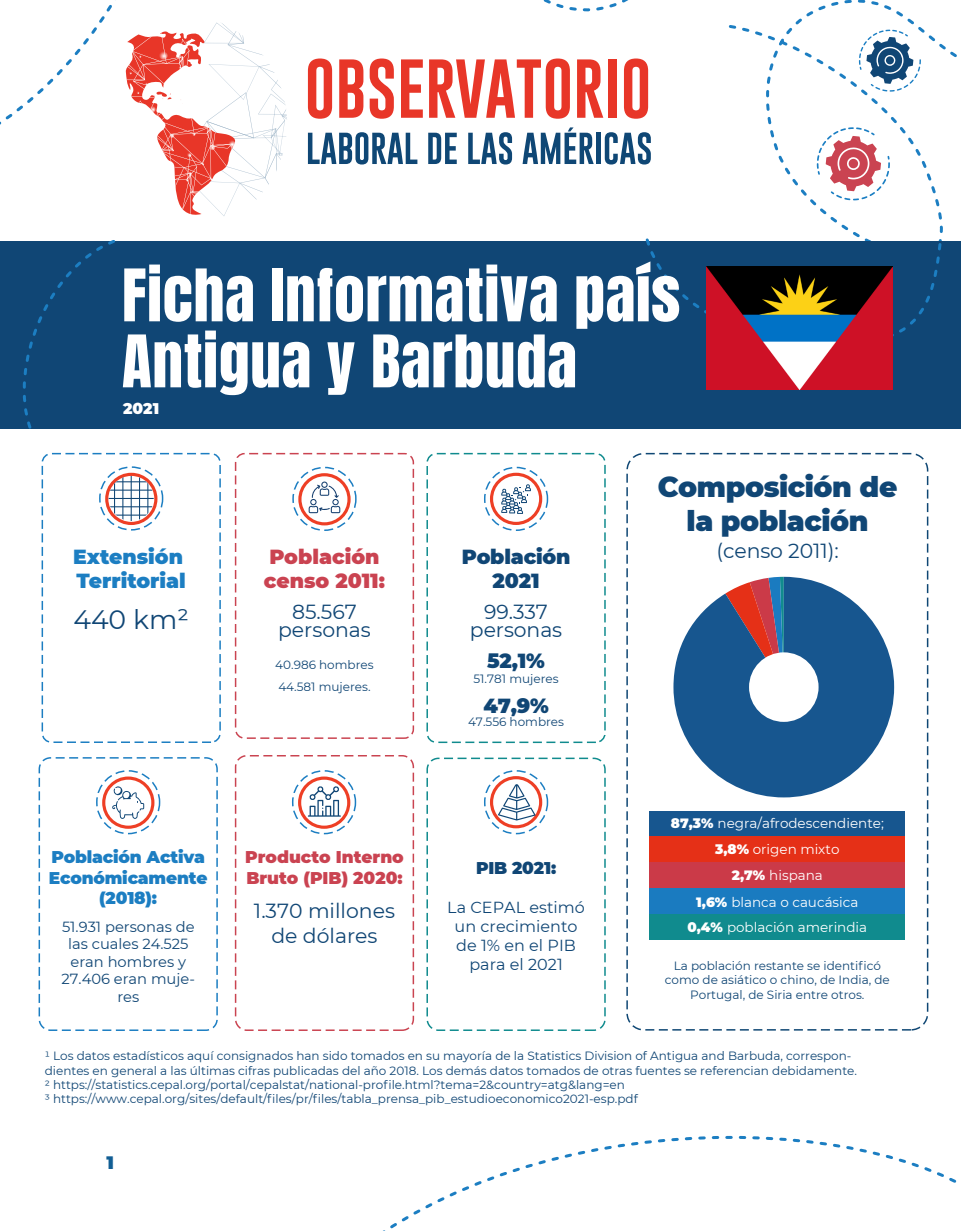
<style>
.page{position:relative;width:961px;height:1231px;background:#fff}
.page>*{position:absolute;margin:0;border:0;box-sizing:border-box;transform-origin:0 0}
.t1{font:61.5px/66px "Anton";letter-spacing:.01em;color:#fff}
.t2{font:900 28.05px/33.8px "Montserrat";letter-spacing:-.015em;color:#104675;text-align:center}
.t3{font:26.7px "Montserrat";color:#104675}
.t4{font:20.4px/18px "Montserrat";color:#104675;text-align:center}
.t5{font:900 20.4px/24.5px "Montserrat";letter-spacing:-.01em;color:#104675;text-align:center}
.t6{font:900 20.4px/24.5px "Montserrat";color:#1c7ec2}
.t7{font:900 20.4px/24.5px "Montserrat";color:#ca4351}
.t8{font:900 18px "Montserrat";color:#115e94}
.t9{font:900 16.95px/20.4px "Montserrat";letter-spacing:-.01em;color:#1c7ec2;text-align:center}
.t10{font:900 16.95px/20.4px "Montserrat";color:#ca4351}
.t11{font:900 16.95px "Montserrat";letter-spacing:-.01em;color:#104675}
.t12{font:16.05px/19.2px "Montserrat";color:#104675;text-align:center}
.t13{font:900 15.45px "Montserrat";color:#fff}
.t14{font:14.7px/17.5px "Montserrat";color:#104675;text-align:center}
.t15{font:13.5px/26.4px "Montserrat";color:#fff;text-align:center}
.t16{font:12px/14.4px "Montserrat";color:#104675}
.s1{font-weight:900}
</style>
<div class="page">
<svg style="left:728px;top:0;width:229px;height:236px"></svg>
<div style="left:0;top:241px;width:961px;height:187px;background:#104675"></div>
<svg style="left:543px;top:0;width:85px;height:12px"></svg>
<svg style="left:645px;top:236px;width:297px;height:119px"></svg>
<svg style="left:9px;top:240px;width:109px;height:189px"></svg>
<svg style="left:383px;top:1135px;width:574px;height:96px"></svg>
<svg style="left:816px;top:127px;width:73px;height:73px"></svg>
<svg style="left:858px;top:30px;width:62px;height:62px"></svg>
<svg style="left:105px;top:473px;width:52px;height:52px"></svg>
<div style="left:99px;top:466px;width:64px;height:64px;border:2px dashed #1c7ec2;border-radius:50%"></div>
<div style="left:42px;top:453px;width:179px;height:290px;border:2px dashed #1c7ec2;border-radius:9px"></div>
<div style="left:39px;top:757px;width:179px;height:274px;border:2px dashed #1c7ec2;border-radius:11px"></div>
<div style="left:292px;top:467px;width:64px;height:64px;border:2px dashed #1c7ec2;border-radius:50%"></div>
<div style="left:235px;top:453px;width:179px;height:286px;border:2px dashed #ca4451;border-radius:9px"></div>
<div style="left:426px;top:453px;width:179px;height:290px;border:2px dashed #108b8e;border-radius:9px"></div>
<div style="left:626px;top:453px;width:302px;height:577px;border:2px dashed #0f4774;border-radius:17px"></div>
<svg style="left:0;top:0;width:287px;height:216px"></svg>
<div style="left:235px;top:755px;width:179px;height:276px;border:2px dashed #ca4451;border-radius:11px"></div>
<div style="left:484px;top:467px;width:64px;height:64px;border:2px dashed #1c7ec2;border-radius:50%"></div>
<svg style="left:490px;top:473px;width:52px;height:52px"></svg>
<div style="left:426px;top:757px;width:179px;height:274px;border:2px dashed #108b8e;border-radius:11px"></div>
<div style="left:96px;top:770px;width:64px;height:64px;border:2px dashed #1c7ec2;border-radius:50%"></div>
<svg style="left:102px;top:776px;width:52px;height:53px"></svg>
<div style="left:292px;top:770px;width:64px;height:64px;border:2px dashed #1c7ec2;border-radius:50%"></div>
<svg style="left:298px;top:776px;width:52px;height:53px"></svg>
<div style="left:484px;top:770px;width:64px;height:64px;border:2px dashed #1c7ec2;border-radius:50%"></div>
<svg style="left:490px;top:776px;width:52px;height:52px"></svg>
<img style="left:707px;top:266px;width:185px;height:124px">
<svg style="left:308px;top:132px;width:109px;height:32px"></svg>
<svg style="left:428px;top:133px;width:29px;height:31px"></svg>
<svg style="left:468px;top:132px;width:44px;height:32px"></svg>
<svg style="left:522px;top:127px;width:71px;height:37px"></svg>
<div style="left:596px;top:133px;width:5px;height:31px;background:#0f4775"></div>
<svg style="left:604px;top:132px;width:47px;height:32px"></svg>
<svg style="left:308px;top:58px;width:24px;height:61px"></svg>
<svg style="left:339px;top:59px;width:24px;height:59px"></svg>
<svg style="left:369px;top:58px;width:25px;height:61px"></svg>
<svg style="left:401px;top:59px;width:22px;height:59px"></svg>
<svg style="left:429px;top:58px;width:141px;height:61px"></svg>
<svg style="left:577px;top:59px;width:26px;height:59px"></svg>
<div style="left:608px;top:59px;width:8px;height:59px;background:#e83628"></div>
<svg style="left:624px;top:58px;width:24px;height:61px"></svg>
<hr style="left:109px;top:498px;width:45px;height:1px;background:#104675">
<hr style="left:109px;top:489px;width:45px;height:2px;background:#104675">
<hr style="left:109px;top:481px;width:45px;height:1px;background:#104675">
<hr style="left:109px;top:506px;width:45px;height:1px;background:#104675">
<hr style="left:109px;top:514px;width:45px;height:1px;background:#104675">
<hr style="left:131px;top:476px;width:1px;height:45px;background:#104675">
<hr style="left:139px;top:476px;width:1px;height:45px;background:#104675">
<hr style="left:147px;top:476px;width:1px;height:45px;background:#104675">
<hr style="left:122px;top:476px;width:1px;height:45px;background:#104675">
<hr style="left:114px;top:476px;width:1px;height:45px;background:#104675">
<div style="left:649px;top:810px;width:256px;height:26px;background:#17568f"></div>
<div style="left:649px;top:836px;width:256px;height:26px;background:#e53017"></div>
<div style="left:649px;top:862px;width:256px;height:26px;background:#cb3a48"></div>
<div style="left:649px;top:888px;width:256px;height:26px;background:#1a7bc0"></div>
<div style="left:649px;top:914px;width:256px;height:25px;background:#108b8e"></div>
<svg style="left:673px;top:577px;width:221px;height:220px;fill:#17568f"></svg>
<div style="left:749px;top:652px;width:69px;height:70px;background:#fff;border-radius:50%"></div>
<svg style="left:298px;top:473px;width:52px;height:52px"></svg>
<h1 class="t1" style="left:122px;top:267px;width:560px">Ficha Informativa país<br>Antigua y Barbuda</h1>
<p class="t13" style="left:123px;top:396px;width:37px">2021</p>
<h3 class="t6" style="left:73px;top:543px;width:114px">Extensión<br>Territorial</h3>
<h3 class="t7" style="left:264px;top:543px;width:123px">Población censo 2011:</h3>
<h3 class="t5" style="left:461px;top:543px;width:110px">Población<br>2021</h3>
<h3 class="t3" style="left:73px;top:601px;width:117px">440 km²</h3>
<h3 class="t4" style="left:278px;top:602px;width:94px">85.567 personas</h3>
<p class="t16" style="left:275px;top:654px;width:100px;line-height:21.6px">40.986 hombres<br>44.581 mujeres.</p>
<h3 class="t4" style="left:470px;top:602px;width:94px">99.337 personas</h3>
<h3 class="t5" style="left:487px;top:647px;width:59px">52,1%</h3>
<p class="t16" style="left:473px;top:671px;width:87px">51.781 mujeres</p>
<h3 class="t5" style="left:483px;top:692px;width:67px">47,9%</h3>
<p class="t16" style="left:468px;top:714px;width:98px">47.556 hombres</p>
<h3 class="t9" style="left:49px;top:846px;width:160px">Población Activa<br>Económicamente (2018):</h3>
<p class="t14" style="left:62px;top:917px;width:135px">51.931 personas de las cuales 24.525 eran hombres y<br>27.406 eran muje&shy;res</p>
<h3 class="t10" style="left:245px;top:846px;width:160px">Producto Interno<br>Bruto (PIB) 2020:</h3>
<h3 class="t4" style="left:254px;top:898px;width:142px;line-height:24.5px">1.370 millones de dólares</h3>
<h3 class="t11" style="left:476px;top:855px;width:82px">PIB 2021:</h3>
<h3 class="t12" style="left:447px;top:897px;width:139px">La CEPAL estimó un crecimiento de 1% en el PIB para el 2021</h3>
<h2 class="t2" style="left:657px;top:468px;width:241px">Composición de la población</h2>
<h3 class="t4" style="left:716px;top:541px;width:124px">(censo 2011):</h3>
<p class="t15" style="left:671px;top:809px;width:214px"><span class="s1">87,3%</span> negra/afrodescendiente;<br><span class="s1">3,8%</span> origen mixto<br><span class="s1">2,7%</span> hispana<br><span class="s1">1,6%</span> blanca o caucásica</p>
<p class="t15" style="left:687px;top:913px;width:181px"><span class="s1">0,4%</span> población amerindia</p>
<p class="t16" style="left:665px;top:958px;width:226px;text-align:center">La población restante se identificó como de asiático o chino, de India, de<br>Portugal, de Siria entre otros.</p>
<p class="t16" style="left:45px;top:1048px;width:813px">1 Los datos estadísticos aquí consignados han sido tomados en su mayoría de la Statistics Division of Antigua and Barbuda, correspon&shy;dientes en general a las últimas cifras publicadas del año 2018. Los demás datos tomados de otras fuentes se referencian debidamente.<br>2 https://statistics.cepal.org/portal/cepalstat/national-profile.html?tema=2&amp;country=atg&amp;lang=en<br>3 https://www.cepal.org/sites/default/files/pr/files/tabla_prensa_pib_estudioeconomico2021-esp.pdf</p>
<h3 class="t8" style="left:107px;top:1149px;width:9px">1</h3>
</div>
